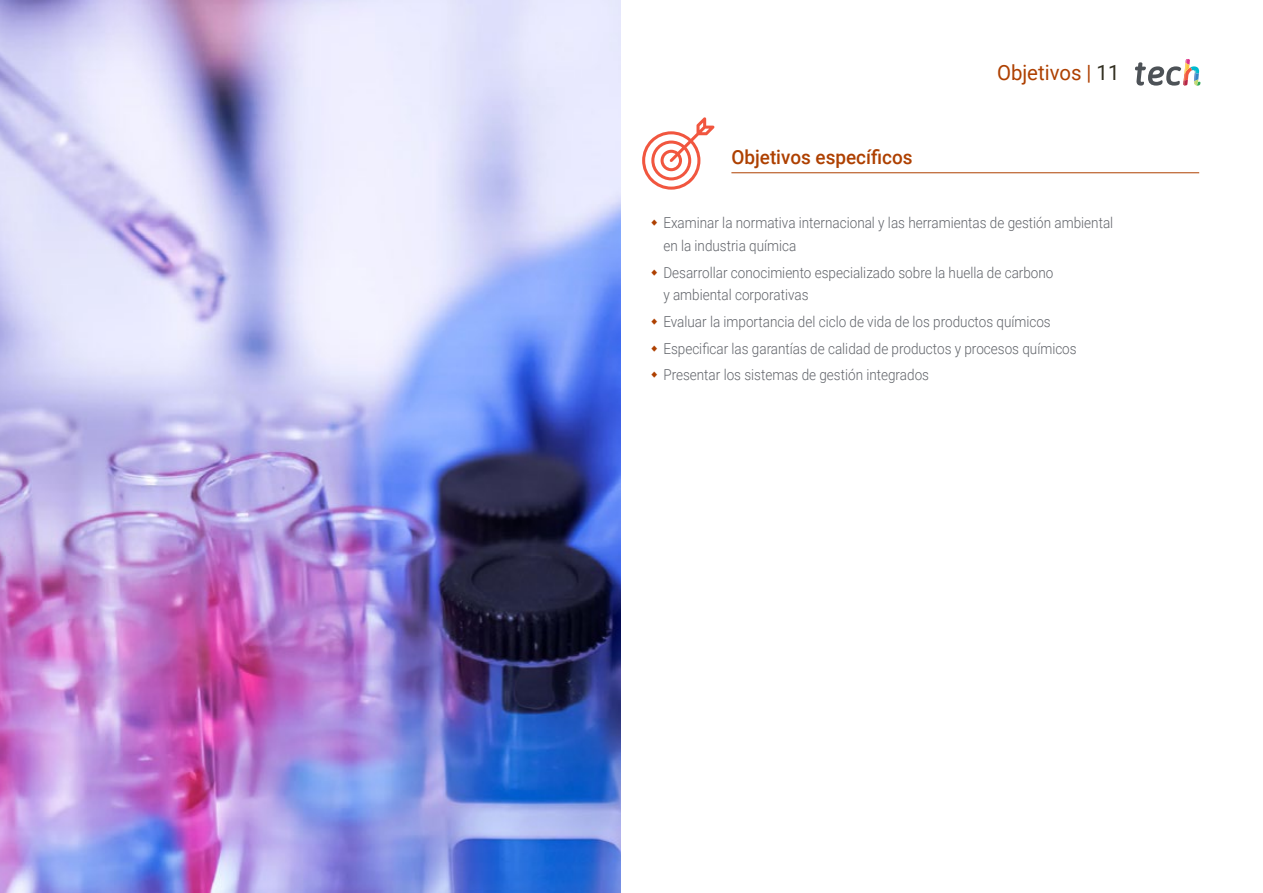
<style>
.page{position:relative;width:1263px;height:893px;background:#fff}
.page>*{position:absolute;margin:0;border:0;box-sizing:border-box;transform-origin:0 0}
.t1{font:21px "Roboto";color:#ae4000}
.t2{font:500 19.5px "Roboto";color:#ae4000}
.t3{font:300 15px/22.5px "Roboto";color:#61646a;scale:.9 1}
.s1{color:#312e20}
</style>
<div class="page">
<hr style="left:731px;top:172px;width:468px;height:1px;background:#ae4000">
<svg style="left:642px;top:117px;width:72px;height:73px"></svg>
<svg style="left:1135px;top:59px;width:65px;height:27px"></svg>
<img style="left:0;top:0;width:621px;height:893px">
<h2 class="t2" style="left:731px;top:144px;width:183px">Objetivos específicos</h2>
<h1 class="t1" style="left:997px;top:57px;width:124px">Objetivos | <span class="s1">11</span></h1>
<p class="t3" style="left:663px;top:211px;width:501px">Examinar la normativa internacional y las herramientas de gestión ambiental en la industria química</p>
<p class="t3" style="left:663px;top:260px;width:435px">Desarrollar conocimiento especializado sobre la huella de carbono y ambiental corporativas</p>
<p class="t3" style="left:663px;top:307px;width:461px;line-height:26.7px">Evaluar la importancia del ciclo de vida de los productos químicos<br>Especificar las garantías de calidad de productos y procesos químicos<br>Presentar los sistemas de gestión integrados</p>
</div>
